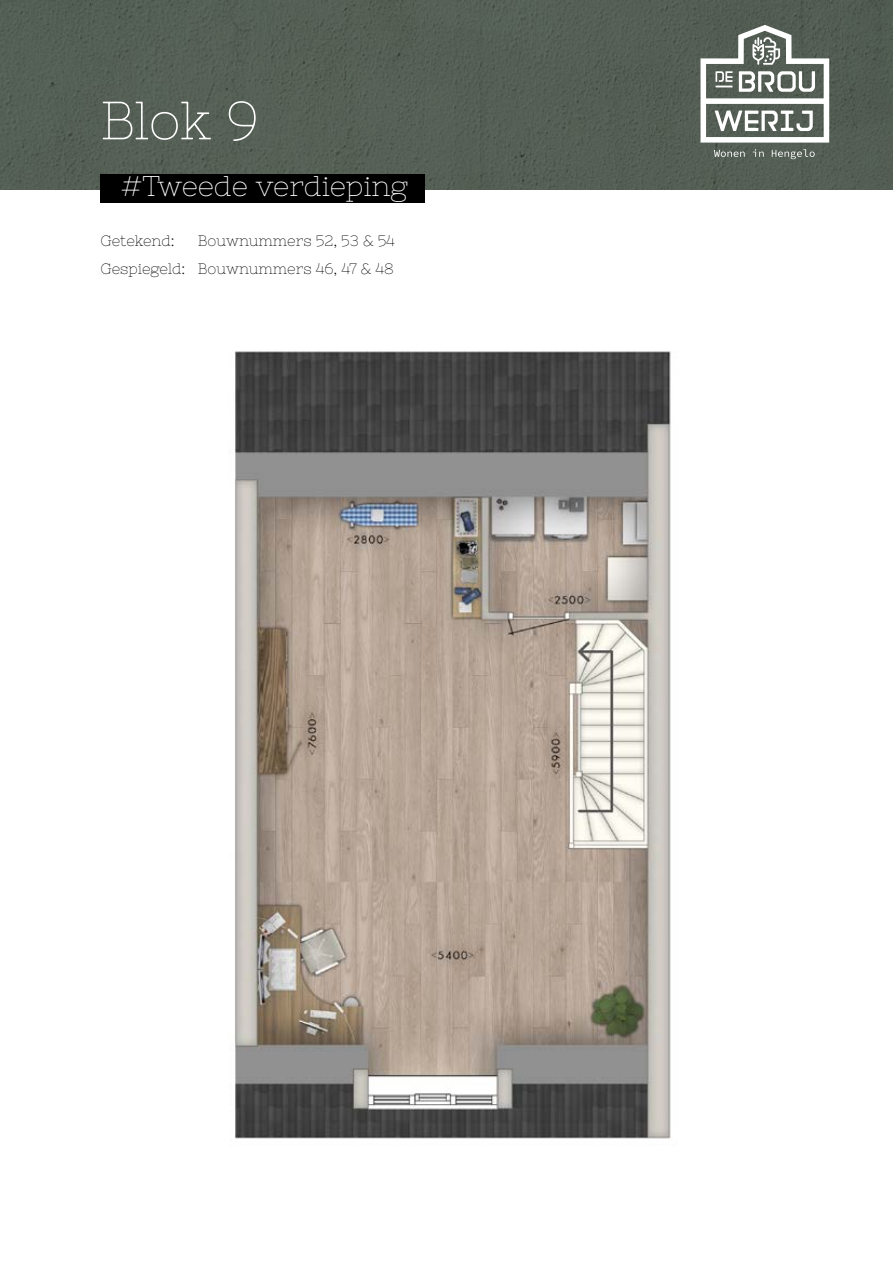
<style>
.page{position:relative;width:893px;height:1263px;background:#fff}
.page>*{position:absolute;margin:0;border:0;box-sizing:border-box;transform-origin:0 0}
.t1{font:53.85px "Nixie One";color:#fff}
.t2{font:28.5px "Nixie One";color:#fff}
.t3{font:15px/28px "Nixie One";color:#000;text-align:right}
</style>
<div class="page">
<div style="left:0;top:0;width:893px;height:189px;background:#555f55"></div>
<svg style="left:714px;top:149px;width:101px;height:10px"></svg>
<svg style="left:700px;top:25px;width:129px;height:118px"></svg>
<img style="left:234px;top:351px;width:437px;height:788px">
<div style="left:100px;top:175px;width:325px;height:28px;background:#000"></div>
<h1 class="t1" style="left:100px;top:90px;width:160px">Blok 9</h1>
<h2 class="t2" style="left:121px;top:170px;width:288px">#Tweede verdieping</h2>
<p class="t3" style="left:100px;top:227px;width:76px">Getekend:</p>
<p class="t3" style="left:100px;top:227px;width:296px">Bouwnummers 52, 53 &amp; 54<br>Gespiegeld: Bouwnummers 46, 47 &amp; 48</p>
</div>
